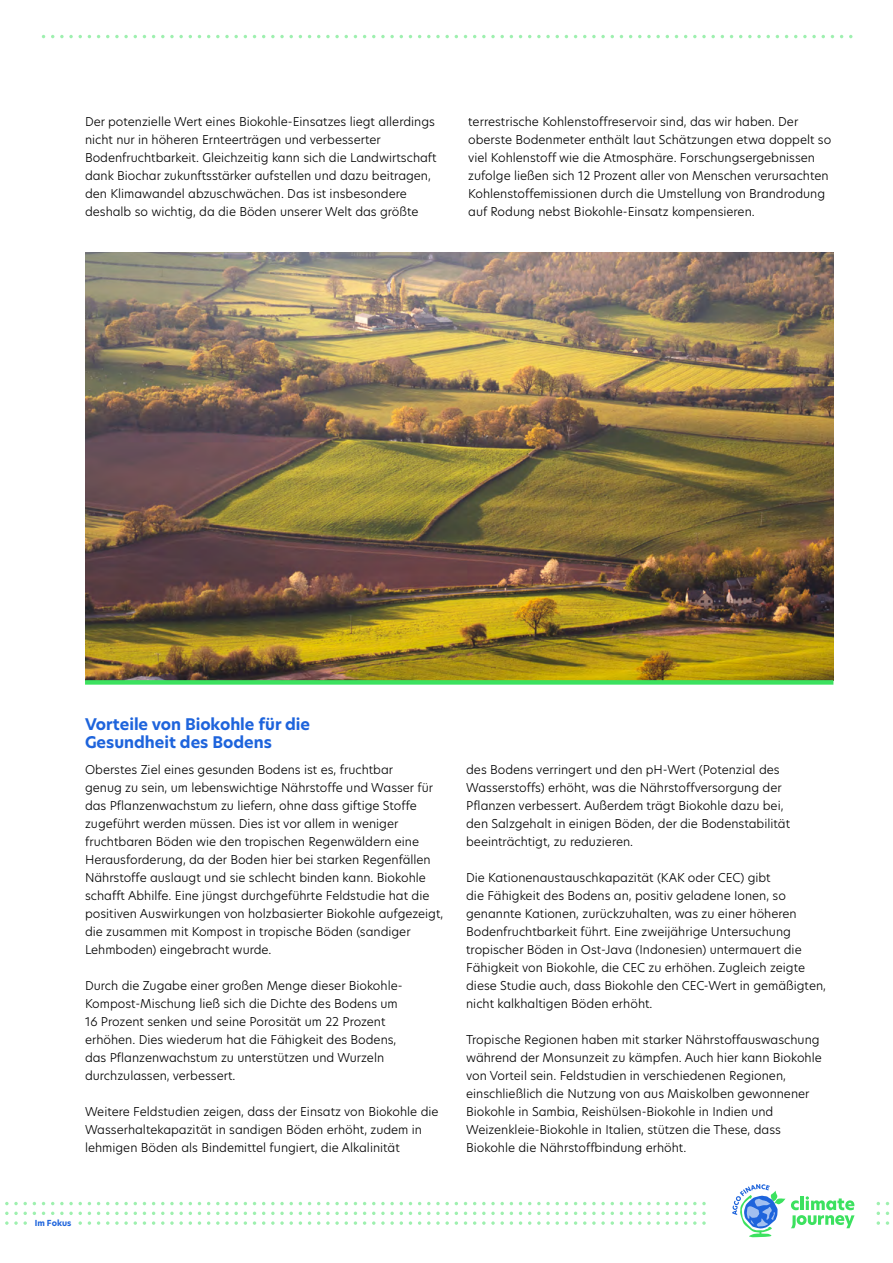
<style>
.page{position:relative;width:893px;height:1263px;background:#fff}
.page>*{position:absolute;margin:0;border:0;box-sizing:border-box;transform-origin:0 0}
.t1{font:700 15.75px/18px "Hero New";color:#1e64dc}
.t2{font:300 12px/18px "Hero New";color:#000}
.t3{font:700 8.1px "Hero New";color:#1e64dc}
</style>
<div class="page">
<img style="left:85px;top:252px;width:748px;height:428px">
<div style="left:85px;top:680px;width:748px;height:5px;background:#3ce15f"></div>
<svg style="left:60px;top:35px;width:13px;height:3px"></svg>
<svg style="left:115px;top:35px;width:13px;height:3px"></svg>
<svg style="left:161px;top:35px;width:22px;height:3px"></svg>
<svg style="left:216px;top:35px;width:22px;height:3px"></svg>
<svg style="left:271px;top:35px;width:22px;height:3px"></svg>
<svg style="left:326px;top:35px;width:13px;height:3px"></svg>
<svg style="left:381px;top:35px;width:13px;height:3px"></svg>
<svg style="left:427px;top:35px;width:22px;height:3px"></svg>
<svg style="left:482px;top:35px;width:22px;height:3px"></svg>
<svg style="left:537px;top:35px;width:22px;height:3px"></svg>
<svg style="left:592px;top:35px;width:13px;height:3px"></svg>
<svg style="left:647px;top:35px;width:13px;height:3px"></svg>
<svg style="left:693px;top:35px;width:22px;height:3px"></svg>
<svg style="left:748px;top:35px;width:22px;height:3px"></svg>
<svg style="left:803px;top:35px;width:22px;height:3px"></svg>
<svg style="left:5px;top:1211px;width:22px;height:4px"></svg>
<svg style="left:60px;top:1211px;width:13px;height:4px"></svg>
<svg style="left:115px;top:1211px;width:13px;height:4px"></svg>
<svg style="left:161px;top:1211px;width:22px;height:4px"></svg>
<svg style="left:216px;top:1211px;width:22px;height:4px"></svg>
<svg style="left:271px;top:1211px;width:22px;height:4px"></svg>
<svg style="left:326px;top:1211px;width:13px;height:4px"></svg>
<svg style="left:381px;top:1211px;width:13px;height:4px"></svg>
<svg style="left:427px;top:1211px;width:22px;height:4px"></svg>
<svg style="left:482px;top:1211px;width:22px;height:4px"></svg>
<svg style="left:537px;top:1211px;width:22px;height:4px"></svg>
<svg style="left:592px;top:1211px;width:13px;height:4px"></svg>
<svg style="left:647px;top:1211px;width:13px;height:4px"></svg>
<svg style="left:693px;top:1211px;width:13px;height:4px"></svg>
<svg style="left:5px;top:1202px;width:22px;height:3px"></svg>
<svg style="left:60px;top:1202px;width:13px;height:3px"></svg>
<svg style="left:115px;top:1202px;width:13px;height:3px"></svg>
<svg style="left:161px;top:1202px;width:22px;height:3px"></svg>
<svg style="left:216px;top:1202px;width:22px;height:3px"></svg>
<svg style="left:271px;top:1202px;width:22px;height:3px"></svg>
<svg style="left:326px;top:1202px;width:13px;height:3px"></svg>
<svg style="left:381px;top:1202px;width:13px;height:3px"></svg>
<svg style="left:427px;top:1202px;width:22px;height:3px"></svg>
<svg style="left:482px;top:1202px;width:22px;height:3px"></svg>
<svg style="left:537px;top:1202px;width:22px;height:3px"></svg>
<svg style="left:592px;top:1202px;width:13px;height:3px"></svg>
<svg style="left:647px;top:1202px;width:13px;height:3px"></svg>
<svg style="left:693px;top:1202px;width:13px;height:3px"></svg>
<svg style="left:5px;top:1221px;width:22px;height:4px"></svg>
<svg style="left:88px;top:1221px;width:3px;height:4px"></svg>
<svg style="left:97px;top:1221px;width:3px;height:4px"></svg>
<svg style="left:115px;top:1221px;width:13px;height:4px"></svg>
<svg style="left:134px;top:1221px;width:3px;height:4px"></svg>
<svg style="left:143px;top:1221px;width:3px;height:4px"></svg>
<svg style="left:152px;top:1221px;width:3px;height:4px"></svg>
<svg style="left:161px;top:1221px;width:22px;height:4px"></svg>
<svg style="left:189px;top:1221px;width:3px;height:4px"></svg>
<svg style="left:198px;top:1221px;width:3px;height:4px"></svg>
<svg style="left:207px;top:1221px;width:3px;height:4px"></svg>
<svg style="left:216px;top:1221px;width:22px;height:4px"></svg>
<svg style="left:244px;top:1221px;width:3px;height:4px"></svg>
<svg style="left:253px;top:1221px;width:3px;height:4px"></svg>
<svg style="left:262px;top:1221px;width:3px;height:4px"></svg>
<svg style="left:271px;top:1221px;width:22px;height:4px"></svg>
<svg style="left:299px;top:1221px;width:3px;height:4px"></svg>
<svg style="left:308px;top:1221px;width:3px;height:4px"></svg>
<svg style="left:317px;top:1221px;width:3px;height:4px"></svg>
<svg style="left:326px;top:1221px;width:13px;height:4px"></svg>
<svg style="left:345px;top:1221px;width:3px;height:4px"></svg>
<svg style="left:354px;top:1221px;width:3px;height:4px"></svg>
<svg style="left:363px;top:1221px;width:3px;height:4px"></svg>
<svg style="left:381px;top:1221px;width:13px;height:4px"></svg>
<svg style="left:400px;top:1221px;width:3px;height:4px"></svg>
<svg style="left:409px;top:1221px;width:3px;height:4px"></svg>
<svg style="left:418px;top:1221px;width:3px;height:4px"></svg>
<svg style="left:427px;top:1221px;width:22px;height:4px"></svg>
<svg style="left:455px;top:1221px;width:3px;height:4px"></svg>
<svg style="left:464px;top:1221px;width:3px;height:4px"></svg>
<svg style="left:473px;top:1221px;width:3px;height:4px"></svg>
<svg style="left:482px;top:1221px;width:22px;height:4px"></svg>
<svg style="left:510px;top:1221px;width:3px;height:4px"></svg>
<svg style="left:519px;top:1221px;width:3px;height:4px"></svg>
<svg style="left:528px;top:1221px;width:3px;height:4px"></svg>
<svg style="left:537px;top:1221px;width:22px;height:4px"></svg>
<svg style="left:565px;top:1221px;width:3px;height:4px"></svg>
<svg style="left:574px;top:1221px;width:3px;height:4px"></svg>
<svg style="left:592px;top:1221px;width:13px;height:4px"></svg>
<svg style="left:611px;top:1221px;width:3px;height:4px"></svg>
<svg style="left:620px;top:1221px;width:3px;height:4px"></svg>
<svg style="left:629px;top:1221px;width:3px;height:4px"></svg>
<svg style="left:647px;top:1221px;width:13px;height:4px"></svg>
<svg style="left:666px;top:1221px;width:3px;height:4px"></svg>
<svg style="left:675px;top:1221px;width:3px;height:4px"></svg>
<svg style="left:684px;top:1221px;width:3px;height:4px"></svg>
<svg style="left:693px;top:1221px;width:13px;height:4px"></svg>
<svg style="left:877px;top:1221px;width:3px;height:4px"></svg>
<svg style="left:886px;top:1221px;width:3px;height:4px"></svg>
<svg style="left:791px;top:1196px;width:63px;height:32px"></svg>
<svg style="left:732px;top:1184px;width:53px;height:53px"></svg>
<p class="t2" style="left:85px;top:112px;width:353px">Der potenzielle Wert eines Biokohle-Einsatzes liegt allerdings nicht nur in höheren Ernteerträgen und verbesserter Bodenfruchtbarkeit. Gleichzeitig kann sich die Landwirtschaft dank Biochar zukunftsstärker aufstellen und dazu beitragen, den Klimawandel abzuschwächen. Das ist insbesondere deshalb so wichtig, da die Böden unserer Welt das größte</p>
<p class="t2" style="left:468px;top:112px;width:365px">terrestrische Kohlenstoffreservoir sind, das wir haben. Der oberste Bodenmeter enthält laut Schätzungen etwa doppelt so viel Kohlenstoff wie die Atmosphäre. Forschungsergebnissen zufolge ließen sich 12 Prozent aller von Menschen verursachten Kohlenstoffemissionen durch die Umstellung von Brandrodung auf Rodung nebst Biokohle-Einsatz kompensieren.</p>
<h1 class="t1" style="left:85px;top:716px;width:227px">Vorteile von Biokohle für die<br>Gesundheit des Bodens</h1>
<p class="t2" style="left:85px;top:760px;width:360px">Oberstes Ziel eines gesunden Bodens ist es, fruchtbar<br>genug zu sein, um lebenswichtige Nährstoffe und Wasser für das Pflanzenwachstum zu liefern, ohne dass giftige Stoffe zugeführt werden müssen. Dies ist vor allem in weniger fruchtbaren Böden wie den tropischen Regenwäldern eine Herausforderung, da der Boden hier bei starken Regenfällen Nährstoffe auslaugt und sie schlecht binden kann. Biokohle schafft Abhilfe. Eine jüngst durchgeführte Feldstudie hat die positiven Auswirkungen von holzbasierter Biokohle aufgezeigt, die zusammen mit Kompost in tropische Böden (sandiger Lehmboden) eingebracht wurde.</p>
<p class="t2" style="left:85px;top:976px;width:319px">Durch die Zugabe einer großen Menge dieser Biokohle-Kompost-Mischung ließ sich die Dichte des Bodens um 16 Prozent senken und seine Porosität um 22 Prozent erhöhen. Dies wiederum hat die Fähigkeit des Bodens, das Pflanzenwachstum zu unterstützen und Wurzeln durchzulassen, verbessert.</p>
<p class="t2" style="left:85px;top:1102px;width:355px">Weitere Feldstudien zeigen, dass der Einsatz von Biokohle die<br>Wasserhaltekapazität in sandigen Böden erhöht, zudem in lehmigen Böden als Bindemittel fungiert, die Alkalinität</p>
<p class="t2" style="left:466px;top:760px;width:325px">des Bodens verringert und den pH-Wert (Potenzial des Wasserstoffs) erhöht, was die Nährstoffversorgung der Pflanzen verbessert. Außerdem trägt Biokohle dazu bei, den Salzgehalt in einigen Böden, der die Bodenstabilität beeinträchtigt, zu reduzieren.</p>
<p class="t2" style="left:466px;top:868px;width:361px">Die Kationenaustauschkapazität (KAK oder CEC) gibt<br>die Fähigkeit des Bodens an, positiv geladene Ionen, so genannte Kationen, zurückzuhalten, was zu einer höheren Bodenfruchtbarkeit führt. Eine zweijährige Untersuchung tropischer Böden in Ost-Java (Indonesien) untermauert die Fähigkeit von Biokohle, die CEC zu erhöhen. Zugleich zeigte diese Studie auch, dass Biokohle den CEC-Wert in gemäßigten, nicht kalkhaltigen Böden erhöht.</p>
<p class="t2" style="left:466px;top:1030px;width:357px">Tropische Regionen haben mit starker Nährstoffauswaschung während der Monsunzeit zu kämpfen. Auch hier kann Biokohle von Vorteil sein. Feldstudien in verschiedenen Regionen, einschließlich die Nutzung von aus Maiskolben gewonnener Biokohle in Sambia, Reishülsen-Biokohle in Indien und Weizenkleie-Biokohle in Italien, stützen die These, dass Biokohle die Nährstoffbindung erhöht.</p>
<p class="t3" style="left:35px;top:1217px;width:38px">Im Fokus</p>
</div>
